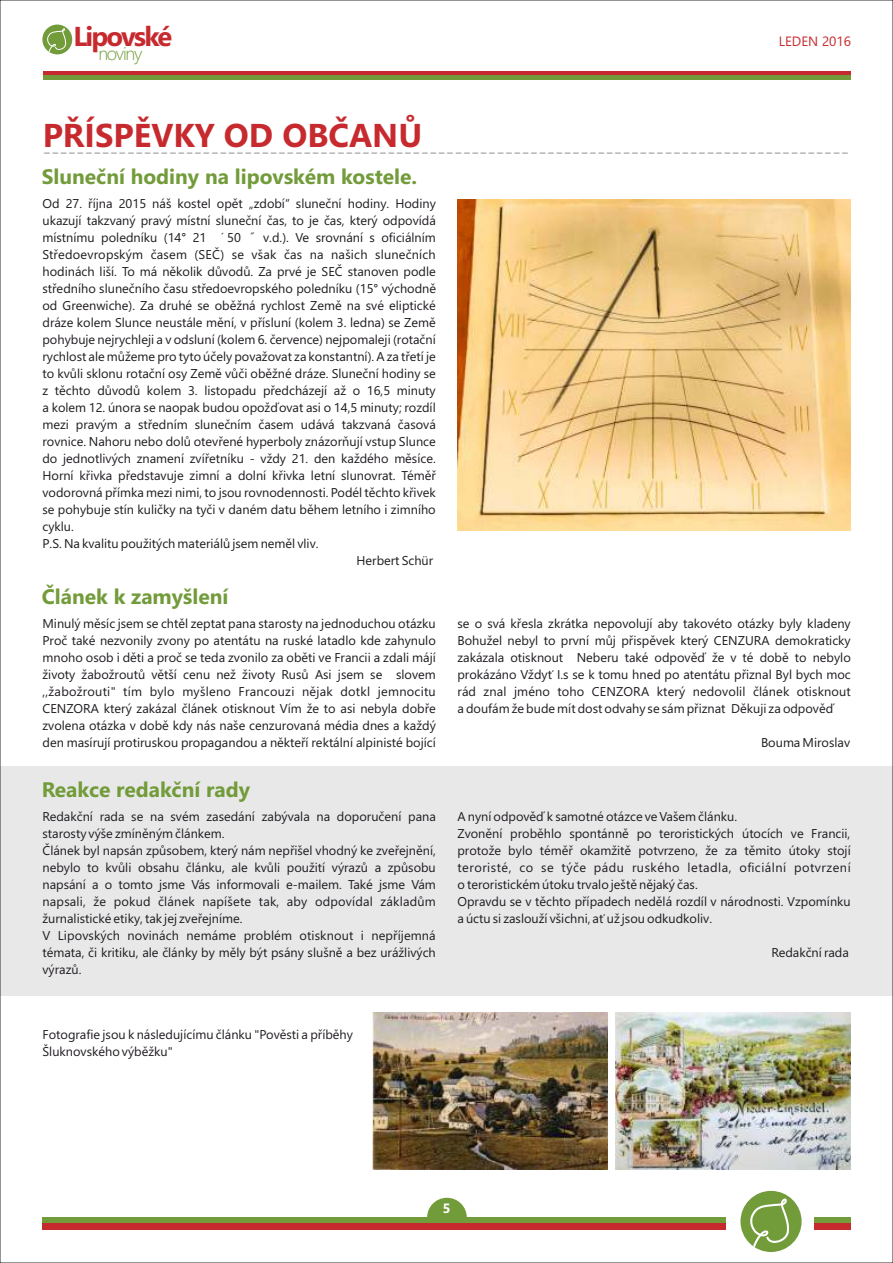
<style>
.page{position:relative;width:893px;height:1263px;background:#fff}
.page>*{position:absolute;margin:0;border:0;box-sizing:border-box;transform-origin:0 0}
.t1{font:700 33px "Segoe UI";color:#c72a2e}
.t2{font:700 27.3px "Segoe UI";letter-spacing:-.07em;color:#c72a2e}
.t3{font:21px "Segoe UI";color:#aeaeae}
.t4{font:700 21px "Segoe UI";color:#729b3a}
.t5{font:300 18.3px "Segoe UI";letter-spacing:-.07em;color:#729b3a}
.t6{font:13.5px "Segoe UI";color:#c72a2e}
.t7{font:700 13.5px "Segoe UI";color:#fff}
.t8{font:12.75px/17px "Segoe UI";color:#1f1b20}
</style>
<div class="page">
<div style="left:0;top:766px;width:893px;height:230px;background:#e8e8e9"></div>
<hr style="left:43px;top:71px;width:807px;height:4px;background:#c72a2e">
<hr style="left:43px;top:75px;width:807px;height:4px;background:#729b3a">
<div style="left:42px;top:25px;width:30px;height:29px;background:#729b3a;border-radius:50%"></div>
<svg style="left:47px;top:28px;width:19px;height:24px"></svg>
<svg style="left:427px;top:1198px;width:40px;height:19px"></svg>
<div style="left:43px;top:1217px;width:683px;height:6px;background:#729b3a"></div>
<div style="left:43px;top:1223px;width:683px;height:7px;background:#c72a2e"></div>
<div style="left:740px;top:1191px;width:62px;height:61px;background:#729b3a;border-radius:50%"></div>
<svg style="left:750px;top:1198px;width:39px;height:49px"></svg>
<div style="left:814px;top:1217px;width:36px;height:6px;background:#729b3a"></div>
<div style="left:814px;top:1223px;width:36px;height:7px;background:#c72a2e"></div>
<img style="left:457px;top:199px;width:393px;height:332px">
<img style="left:615px;top:1013px;width:235px;height:156px">
<img style="left:373px;top:1013px;width:235px;height:156px">
<h2 class="t2" style="left:73px;top:26px;width:100px">Lipovské</h2>
<h3 class="t5" style="left:98px;top:47px;width:46px">noviny</h3>
<p class="t6" style="left:779px;top:36px;width:74px">LEDEN 2016</p>
<h1 class="t1" style="left:43px;top:122px;width:381px">PŘÍSPĚVKY OD OBČANŮ</h1>
<h3 class="t3" style="left:43px;top:144px;width:808px">------------------------------------------------------------------------------------------------</h3>
<h3 class="t4" style="left:42px;top:169px;width:377px">Sluneční hodiny na lipovském kostele.</h3>
<p class="t8" style="left:43px;top:197px;width:395px">Od 27. října 2015 náš kostel opět „zdobí“ sluneční hodiny. Hodiny</p>
<p class="t8" style="left:43px;top:214px;width:395px">ukazují takzvaný pravý místní sluneční čas, to je čas, který odpovídá</p>
<p class="t8" style="left:43px;top:231px;width:395px">místnímu poledníku (14° 21 ́ 50 ̋ v.d.). Ve srovnání s oficiálním</p>
<p class="t8" style="left:43px;top:248px;width:395px">Středoevropským časem (SEČ) se však čas na našich slunečních</p>
<p class="t8" style="left:42px;top:265px;width:395px">hodinách liší. To má několik důvodů. Za prvé je SEČ stanoven podle</p>
<p class="t8" style="left:42px;top:281px;width:395px">středního slunečního času středoevropského poledníku (15° východně</p>
<p class="t8" style="left:42px;top:298px;width:395px">od Greenwiche). Za druhé se oběžná rychlost Země na své eliptické</p>
<p class="t8" style="left:42px;top:315px;width:395px">dráze kolem Slunce neustále mění, v přísluní (kolem 3. ledna) se Země</p>
<p class="t8" style="left:42px;top:332px;width:395px">pohybuje nejrychleji a v odsluní (kolem 6. července) nejpomaleji (rotační</p>
<p class="t8" style="left:42px;top:349px;width:395px">rychlost ale můžeme pro tyto účely považovat za konstantní). A za třetí je</p>
<p class="t8" style="left:42px;top:366px;width:395px">to kvůli sklonu rotační osy Země vůči oběžné dráze. Sluneční hodiny se</p>
<p class="t8" style="left:42px;top:383px;width:395px">z těchto důvodů kolem 3. listopadu předcházejí až o 16,5 minuty</p>
<p class="t8" style="left:42px;top:400px;width:395px">a kolem 12. února se naopak budou opožďovat asi o 14,5 minuty; rozdíl</p>
<p class="t8" style="left:42px;top:417px;width:395px">mezi pravým a středním slunečním časem udává takzvaná časová</p>
<p class="t8" style="left:42px;top:434px;width:395px">rovnice. Nahoru nebo dolů otevřené hyperboly znázorňují vstup Slunce</p>
<p class="t8" style="left:42px;top:451px;width:395px">do jednotlivých znamení zvířetníku - vždy 21. den každého měsíce.</p>
<p class="t8" style="left:42px;top:468px;width:395px">Horní křivka představuje zimní a dolní křivka letní slunovrat. Téměř</p>
<p class="t8" style="left:42px;top:485px;width:395px">vodorovná přímka mezi nimi, to jsou rovnodennosti. Podél těchto křivek</p>
<p class="t8" style="left:42px;top:502px;width:395px">se pohybuje stín kuličky na tyči v daném datu během letního i zimního</p>
<p class="t8" style="left:42px;top:519px;width:33px">cyklu.</p>
<p class="t8" style="left:42px;top:536px;width:278px">P.S. Na kvalitu použitých materiálů jsem neměl vliv.</p>
<p class="t8" style="left:356px;top:553px;width:78px">Herbert Schür</p>
<h3 class="t4" style="left:42px;top:588px;width:188px">Článek k zamyšlení</h3>
<p class="t8" style="left:42px;top:616px;width:395px;text-align:justify">Minulý měsíc jsem se chtěl zeptat pana starosty na jednoduchou otázku Proč také nezvonily zvony po atentátu na ruské latadlo kde zahynulo mnoho osob i děti a proč se teda zvonilo za oběti ve Francii a zdali májí životy žabožroutů větší cenu než životy Rusů Asi jsem se slovem ,,žabožrouti" tím bylo myšleno Francouzi nějak dotkl jemnocitu CENZORA který zakázal článek otisknout Vím že to asi nebyla dobře zvolena otázka v době kdy nás naše cenzurovaná média dnes a každý den masírují protiruskou propagandou a někteří rektální alpinisté bojící</p>
<p class="t8" style="left:457px;top:616px;width:395px;text-align:justify">se o svá křesla zkrátka nepovolují aby takovéto otázky byly kladeny Bohužel nebyl to první můj přispěvek který CENZURA demokraticky zakázala otisknout Neberu také odpověď že v té době to nebylo prokázáno Vždyť I.s se k tomu hned po atentátu přiznal Byl bych moc rád znal jméno toho CENZORA který nedovolil článek otisknout a doufám že bude mít dost odvahy se sám přiznat Děkuji za odpověď</p>
<p class="t8" style="left:761px;top:735px;width:91px">Bouma Miroslav</p>
<h3 class="t4" style="left:42px;top:781px;width:210px">Reakce redakční rady</h3>
<p class="t8" style="left:42px;top:809px;width:395px">Redakční rada se na svém zasedání zabývala na doporučení pana starosty výše zmíněným článkem.<br>Článek byl napsán způsobem, který nám nepřišel vhodný ke zveřejnění, nebylo to kvůli obsahu článku, ale kvůli použití výrazů a způsobu napsání a o tomto jsme Vás informovali e-mailem. Také jsme Vám napsali, že pokud článek napíšete tak, aby odpovídal základům žurnalistické etiky, tak jej zveřejníme.<br>V Lipovských novinách nemáme problém otisknout i nepříjemná témata, či kritiku, ale články by měly být psány slušně a bez urážlivých výrazů.</p>
<p class="t8" style="left:457px;top:809px;width:395px">A nyní odpověď k samotné otázce ve Vašem článku.<br>Zvonění proběhlo spontánně po teroristických útocích ve Francii, protože bylo téměř okamžitě potvrzeno, že za těmito útoky stojí teroristé, co se týče pádu ruského letadla, oficiální potvrzení o teroristickém útoku trvalo ještě nějaký čas.<br>Opravdu se v těchto případech nedělá rozdíl v národnosti. Vzpomínku a úctu si zaslouží všichni, ať už jsou odkudkoliv.</p>
<p class="t8" style="left:771px;top:945px;width:79px">Redakční rada</p>
<p class="t8" style="left:43px;top:1027px;width:312px">Fotografie jsou k následujícímu článku "Pověsti a příběhy<br>Šluknovského výběžku"</p>
<p class="t7" style="left:443px;top:1203px;width:9px">5</p>
</div>
